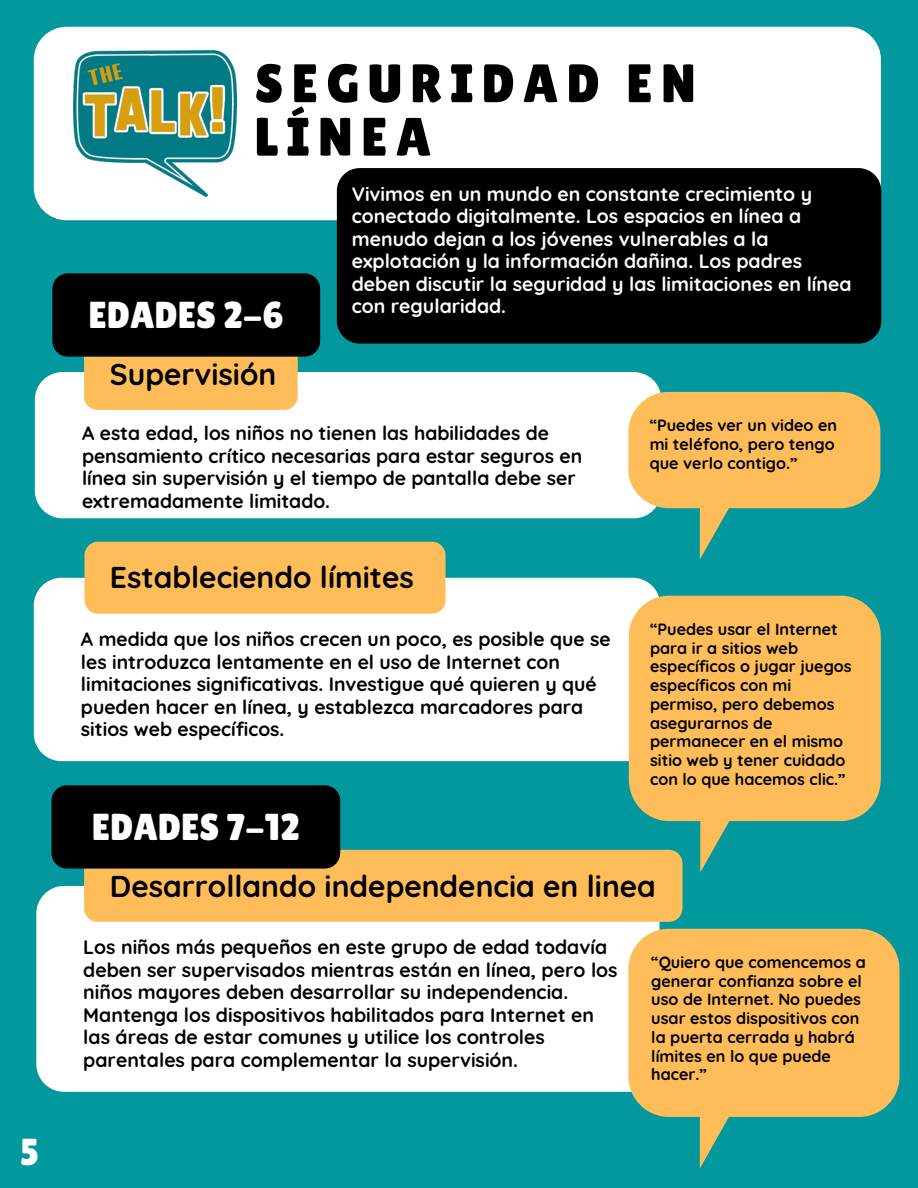
<style>
.page{position:relative;width:918px;height:1188px;background:#03989e}
.page>*{position:absolute;margin:0;border:0;box-sizing:border-box;transform-origin:0 0}
.t1{font:54.15px/53.4px "Lilita One";letter-spacing:.15em;color:#000}
.t2{font:37.5px "Lilita One";color:#fff}
.t3{font:700 30px "Quicksand";color:#000}
.t4{font:700 19.5px/22.5px "Quicksand";color:#000}
.t5{font:700 19.5px/22.5px "Quicksand";color:#fff}
.t6{font:700 19.35px/22.5px "Quicksand";color:#000}
.t7{font:700 16.2px/18.8px "Quicksand";color:#000}
</style>
<div class="page">
<div style="left:34px;top:27px;width:847px;height:193px;background:#fff;border-radius:33px"></div>
<div style="left:337px;top:168px;width:544px;height:176px;background:#000;border-radius:23px"></div>
<div style="left:35px;top:372px;width:626px;height:146px;background:#fff;border-radius:28px"></div>
<div style="left:84px;top:338px;width:214px;height:72px;background:#ffbd59;border-radius:14px"></div>
<svg style="left:628px;top:392px;width:252px;height:168px"></svg>
<div style="left:34px;top:578px;width:626px;height:183px;background:#fff;border-radius:28px"></div>
<div style="left:85px;top:542px;width:361px;height:72px;background:#ffbd59;border-radius:14px"></div>
<svg style="left:629px;top:596px;width:252px;height:276px;fill:#ffbd59"></svg>
<div style="left:36px;top:886px;width:624px;height:206px;background:#fff;border-radius:28px"></div>
<div style="left:84px;top:850px;width:598px;height:72px;background:#ffbd59;border-radius:14px"></div>
<svg style="left:628px;top:929px;width:272px;height:239px;fill:#ffbd59"></svg>
<img style="left:73px;top:51px;width:163px;height:146px">
<div style="left:52px;top:273px;width:268px;height:84px;background:#000;border-radius:16px"></div>
<div style="left:51px;top:785px;width:289px;height:84px;background:#000;border-radius:16px"></div>
<h2 class="t2" style="left:20px;top:1131px;width:21px">5</h2>
<h1 class="t1" style="left:255px;top:56px;width:443px">SEGURIDAD EN<br>LÍNEA</h1>
<p class="t5" style="left:352px;top:182px;width:501px">Vivimos en un mundo en constante crecimiento y conectado digitalmente. Los espacios en línea a menudo dejan a los jóvenes vulnerables a la explotación y la información dañina. Los padres deben discutir la seguridad y las limitaciones en línea con regularidad.</p>
<h2 class="t2" style="left:88px;top:293px;width:197px">EDADES 2-6</h2>
<h3 class="t3" style="left:110px;top:355px;width:168px">Supervisión</h3>
<p class="t6" style="left:82px;top:422px;width:502px">A esta edad, los niños no tienen las habilidades de pensamiento crítico necesarias para estar seguros en línea sin supervisión y el tiempo de pantalla debe ser extremadamente limitado.</p>
<h3 class="t3" style="left:110px;top:558px;width:306px">Estableciendo límites</h3>
<p class="t6" style="left:81px;top:628px;width:531px">A medida que los niños crecen un poco, es posible que se les introduzca lentamente en el uso de Internet con limitaciones significativas. Investigue qué quieren y qué pueden hacer en línea, y establezca marcadores para sitios web específicos.</p>
<h2 class="t2" style="left:92px;top:805px;width:210px">EDADES 7-12</h2>
<p class="t7" style="left:650px;top:416px;width:189px">“Puedes ver un video en mi teléfono, pero tengo que verlo contigo.”</p>
<p class="t7" style="left:650px;top:619px;width:203px">“Puedes usar el Internet para ir a sitios web específicos o jugar juegos específicos con mi permiso, pero debemos asegurarnos de permanecer en el mismo sitio web y tener cuidado con lo que hacemos clic.”</p>
<h3 class="t3" style="left:110px;top:867px;width:547px">Desarrollando independencia en linea</h3>
<p class="t4" style="left:83px;top:936px;width:536px">Los niños más pequeños en este grupo de edad todavía deben ser supervisados mientras están en línea, pero los niños mayores deben desarrollar su independencia.<br>Mantenga los dispositivos habilitados para Internet en las áreas de estar comunes y utilice los controles parentales para complementar la supervisión.</p>
<p class="t7" style="left:651px;top:952px;width:216px">“Quiero que comencemos a generar confianza sobre el uso de Internet. No puedes usar estos dispositivos con la puerta cerrada y habrá límites en lo que puede hacer.”</p>
</div>
